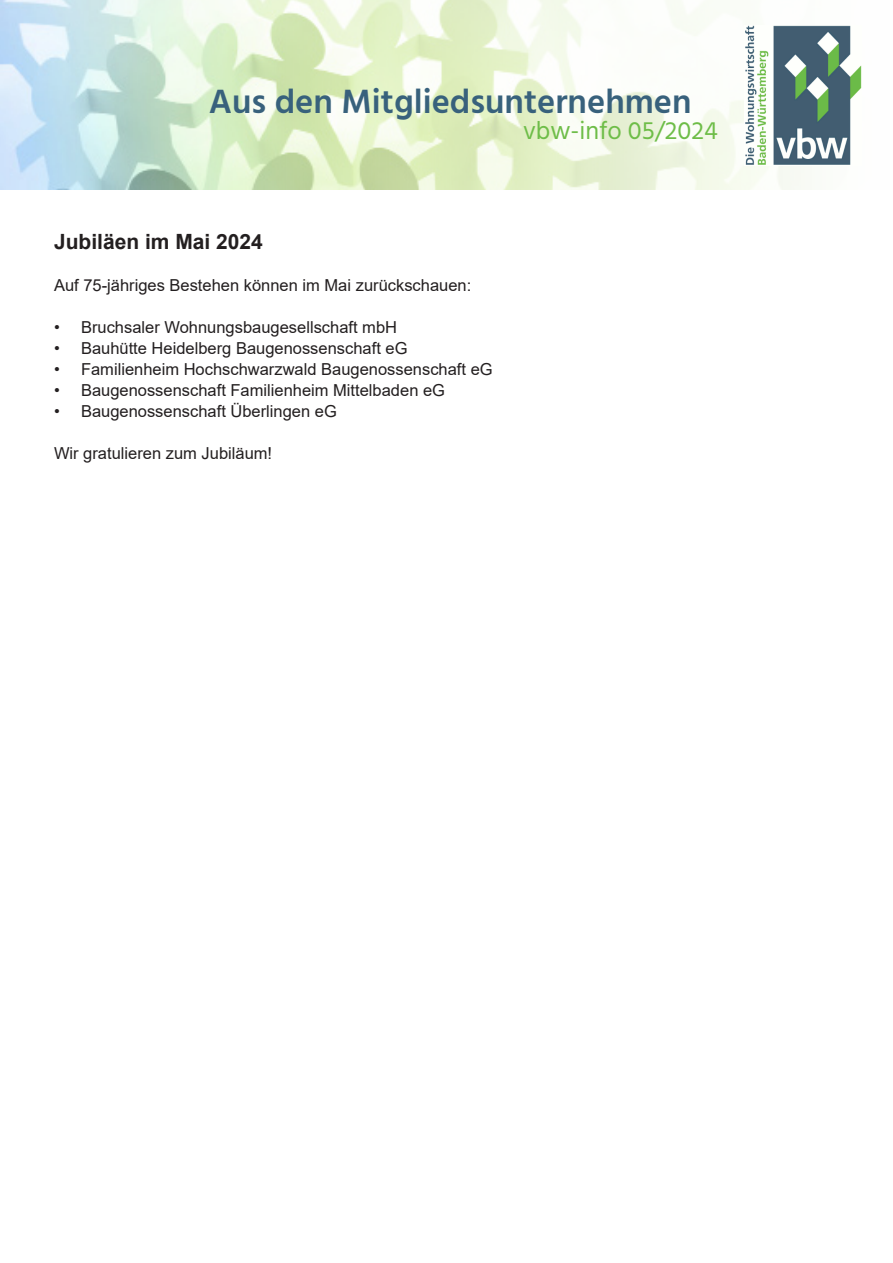
<style>
.page{position:relative;width:893px;height:1263px;background:#fff}
.page>*{position:absolute;margin:0;border:0;box-sizing:border-box;transform-origin:0 0}
.t1{font:600 34.5px "Hind";color:#38617c}
.t2{font:25.5px "Hind";color:#6ebd48}
.t3{font:700 21px "Arial";color:#231f20}
.t4{font:16.5px "Arial";color:#231f20}
</style>
<div class="page">
<img style="left:0;top:0;width:862px;height:189px">
<img style="left:744px;top:25px;width:117px;height:141px">
<p class="t1" style="left:209px;top:77px;width:484px">Aus den Mitgliedsunternehmen</p>
<p class="t2" style="left:523px;top:114px;width:196px">vbw-info 05/2024</p>
<p class="t3" style="left:54px;top:227px;width:210px">Jubiläen im Mai 2024</p>
<p class="t4" style="left:54px;top:274px;width:419px">Auf 75-jähriges Bestehen können im Mai zurückschauen:</p>
<p class="t4" style="left:54px;top:316px;width:345px">• Bruchsaler Wohnungsbaugesellschaft mbH</p>
<p class="t4" style="left:54px;top:337px;width:355px">• Bauhütte Heidelberg Baugenossenschaft eG</p>
<p class="t4" style="left:54px;top:358px;width:440px">• Familienheim Hochschwarzwald Baugenossenschaft eG</p>
<p class="t4" style="left:54px;top:379px;width:393px">• Baugenossenschaft Familienheim Mittelbaden eG</p>
<p class="t4" style="left:54px;top:400px;width:284px">• Baugenossenschaft Überlingen eG</p>
<p class="t4" style="left:54px;top:442px;width:220px">Wir gratulieren zum Jubiläum!</p>
</div>
